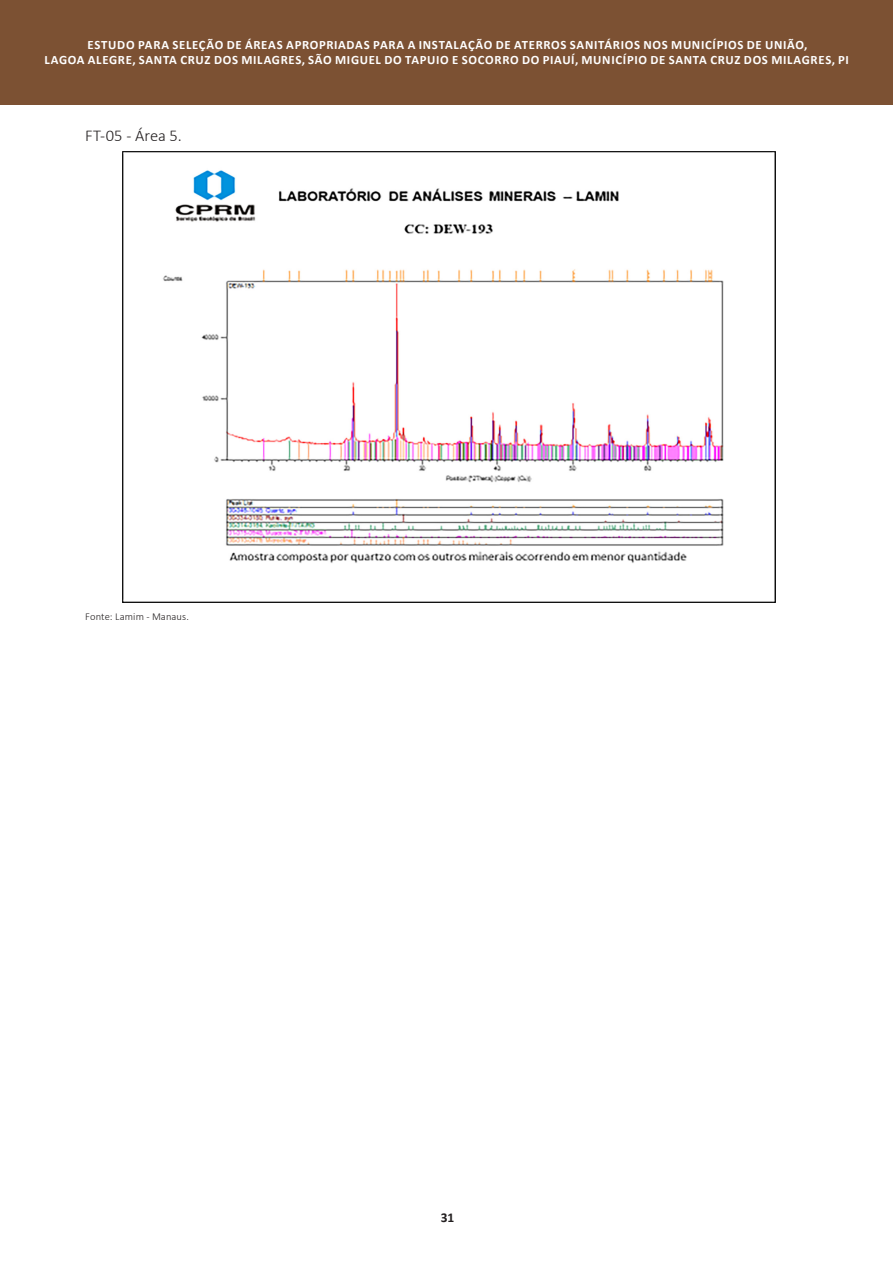
<style>
.page{position:relative;width:893px;height:1263px;background:#fff}
.page>*{position:absolute;margin:0;border:0;box-sizing:border-box;transform-origin:0 0}
.t1{font:300 16.5px "Calibri";color:#231f20}
.t2{font:700 13.5px "Calibri";color:#231f20}
.t3{font:700 12.75px/15.3px "Calibri";letter-spacing:.05em;color:#fff;text-align:center}
.t4{font:300 10.5px "Calibri";letter-spacing:.01em;color:#231f20}
</style>
<div class="page">
<div style="left:0;top:0;width:893px;height:105px;background:#7c5133"></div>
<img style="left:123px;top:151px;width:653px;height:452px">
<p class="t3" style="left:44px;top:37px;width:806px">ESTUDO PARA SELEÇÃO DE ÁREAS APROPRIADAS PARA A INSTALAÇÃO DE ATERROS SANITÁRIOS NOS MUNICÍPIOS DE UNIÃO,<br>LAGOA ALEGRE, SANTA CRUZ DOS MILAGRES, SÃO MIGUEL DO TAPUIO E SOCORRO DO PIAUÍ, MUNICÍPIO DE SANTA CRUZ DOS MILAGRES, PI</p>
<p class="t1" style="left:85px;top:125px;width:98px">FT-05 - Área 5.</p>
<p class="t4" style="left:85px;top:610px;width:105px">Fonte: Lamim - Manaus.</p>
<p class="t2" style="left:441px;top:1208px;width:15px">31</p>
</div>
